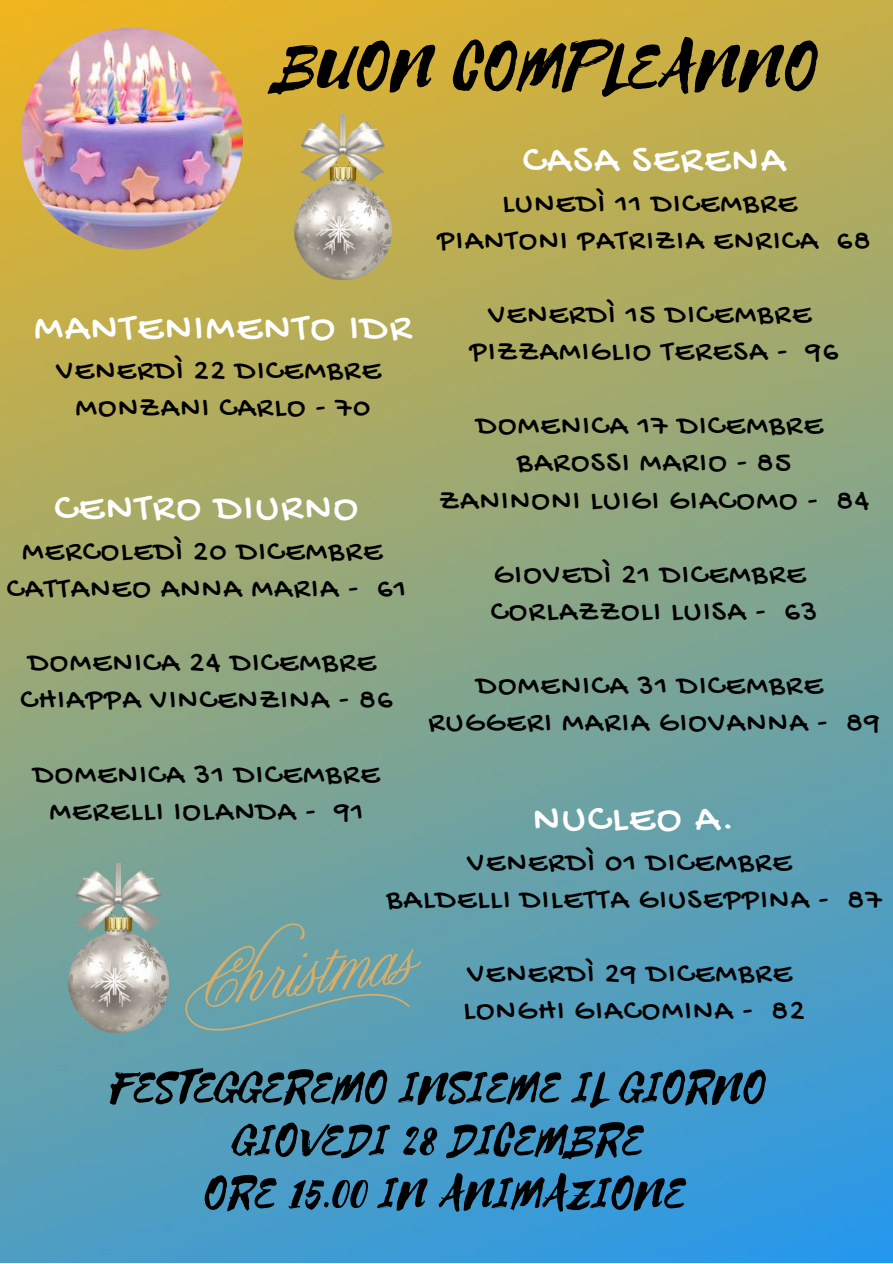
<style>
.page{position:relative;width:893px;height:1264px;background:#fff}
.page>*{position:absolute;margin:0;border:0;box-sizing:border-box;transform-origin:0 0}
.t1{font:74.85px "Selima";color:#000}
.t2{font:51px/52.8px "Selima";color:#000;text-align:center}
.t3{font:40.95px "Gochi Hand";letter-spacing:.05em;color:#fff}
.t4{font:30.45px/37px "Gochi Hand";letter-spacing:.05em;color:#000;text-align:center}
</style>
<div class="page">
<img style="left:0;top:0;width:892px;height:1262px">
<img style="left:21px;top:28px;width:222px;height:221px;border-radius:50%">
<img style="left:68px;top:863px;width:101px;height:169px">
<svg style="left:184px;top:922px;width:237px;height:109px;background:#71a2a4"></svg>
<img style="left:294px;top:114px;width:98px;height:165px">
<h1 class="t1" style="left:278px;top:26px;width:544px">BUON COMPLEANNO</h1>
<h3 class="t3" style="left:522px;top:139px;width:264px">CASA SERENA</h3>
<p class="t4" style="left:437px;top:187px;width:434px">LUNEDÌ 11 DICEMBRE<br>PIANTONI PATRIZIA ENRICA 68</p>
<h3 class="t3" style="left:34px;top:306px;width:378px">MANTENIMENTO IDR</h3>
<p class="t4" style="left:56px;top:354px;width:326px">VENERDÌ 22 DICEMBRE<br>MONZANI CARLO - 70</p>
<h3 class="t3" style="left:54px;top:487px;width:305px">CENTRO DIURNO</h3>
<p class="t4" style="left:7px;top:535px;width:401px">MERCOLEDÌ 20 DICEMBRE<br>CATTANEO ANNA MARIA - 61</p>
<p class="t4" style="left:20px;top:646px;width:374px;text-align:left">DOMENICA 24 DICEMBRE<br>CHIAPPA VINCENZINA - 86</p>
<p class="t4" style="left:470px;top:298px;width:369px">VENERDÌ 15 DICEMBRE<br>PIZZAMIGLIO TERESA - 96</p>
<p class="t4" style="left:439px;top:409px;width:431px">DOMENICA 17 DICEMBRE<br>BAROSSI MARIO - 85<br>ZANINONI LUIGI GIACOMO - 84</p>
<p class="t4" style="left:491px;top:557px;width:328px;text-align:left">GIOVEDÌ 21 DICEMBRE<br>CORLAZZOLI LUISA - 63</p>
<p class="t4" style="left:428px;top:669px;width:452px">DOMENICA 31 DICEMBRE<br>RUGGERI MARIA GIOVANNA - 89</p>
<p class="t4" style="left:33px;top:757px;width:347px">DOMENICA 31 DICEMBRE<br>MERELLI IOLANDA - 91</p>
<h3 class="t3" style="left:533px;top:797px;width:202px">NUCLEO A.</h3>
<p class="t4" style="left:386px;top:845px;width:496px">VENERDÌ 01 DICEMBRE<br>BALDELLI DILETTA GIUSEPPINA - 87</p>
<p class="t4" style="left:463px;top:957px;width:343px;text-align:left">VENERDÌ 29 DICEMBRE<br>LONGHI GIACOMINA - 82</p>
<h2 class="t2" style="left:112px;top:1062px;width:657px">FESTEGGEREMO INSIEME IL GIORNO<br>GIOVEDI 28 DICEMBRE<br>ORE 15.00 IN ANIMAZIONE</h2>
</div>
